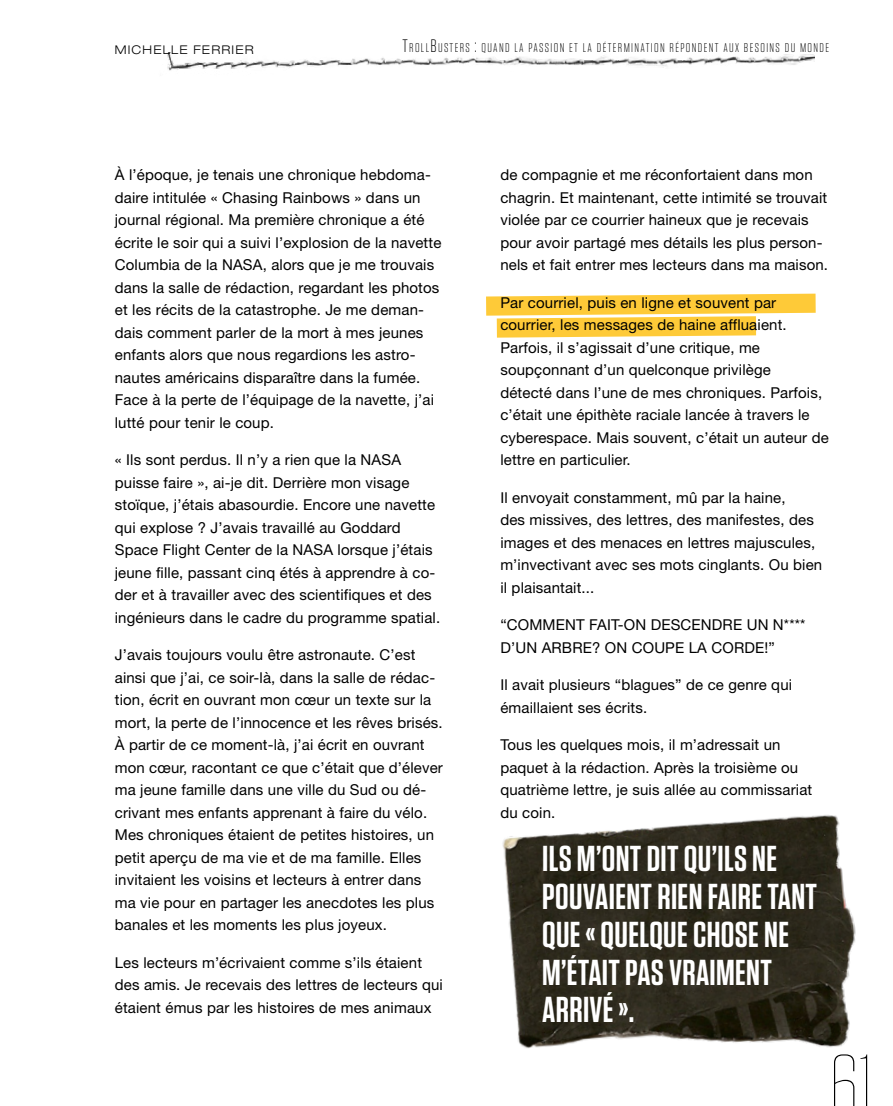
<style>
.page{position:relative;width:893px;height:1106px;background:#fff}
.page>*{position:absolute;margin:0;border:0;box-sizing:border-box;transform-origin:0 0}
.t1{font:100 84px "Tungsten";color:#000}
.t2{font:600 36px/37.8px "Tungsten";letter-spacing:.01em;color:#fff}
.t3{font:15px/22.5px "Helvetica Neue";letter-spacing:.01em;color:#000}
.t4{font:300 12.6px "Tungsten";letter-spacing:.105em;color:#000}
.t5{font:300 expanded 12px "Helvetica Neue";letter-spacing:.1em;color:#000}
.s1{font-size:18px}
</style>
<div class="page">
<img style="left:167px;top:52px;width:648px;height:19px">
<svg style="left:486px;top:294px;width:330px;height:44px"></svg>
<img style="left:502px;top:815px;width:354px;height:234px">
<p class="t5" style="left:115px;top:42px;width:140px">MICHELLE FERRIER</p>
<p class="t4" style="left:403px;top:42px;width:428px"><span class="s1">T</span>ROLL<span class="s1">B</span>USTERS <span class="s1">:</span> QUAND LA PASSION ET LA DÉTERMINATION RÉPONDENT AUX BESOINS DU MONDE</p>
<p class="t3" style="left:115px;top:163px;width:328px">À l’époque, je tenais une chronique hebdoma&shy;daire intitulée « Chasing Rainbows » dans un journal régional. Ma première chronique a été écrite le soir qui a suivi l’explosion de la navette Columbia de la NASA, alors que je me trouvais dans la salle de rédaction, regardant les photos et les récits de la catastrophe. Je me deman&shy;dais comment parler de la mort à mes jeunes enfants alors que nous regardions les astro&shy;nautes américains disparaître dans la fumée.<br>Face à la perte de l’équipage de la navette, j’ai lutté pour tenir le coup.</p>
<p class="t3" style="left:115px;top:448px;width:327px">« Ils sont perdus. Il n’y a rien que la NASA puisse faire », ai-je dit. Derrière mon visage stoïque, j’étais abasourdie. Encore une navette qui explose ? J’avais travaillé au Goddard Space Flight Center de la NASA lorsque j’étais jeune fille, passant cinq étés à apprendre à co&shy;der et à travailler avec des scientifiques et des ingénieurs dans le cadre du programme spatial.</p>
<p class="t3" style="left:115px;top:643px;width:330px">J’avais toujours voulu être astronaute. C’est ainsi que j’ai, ce soir-là, dans la salle de rédac&shy;tion, écrit en ouvrant mon cœur un texte sur la mort, la perte de l’innocence et les rêves brisés.<br>À partir de ce moment-là, j’ai écrit en ouvrant mon cœur, racontant ce que c’était que d’élever ma jeune famille dans une ville du Sud ou dé&shy;crivant mes enfants apprenant à faire du vélo.<br>Mes chroniques étaient de petites histoires, un petit aperçu de ma vie et de ma famille. Elles invitaient les voisins et lecteurs à entrer dans ma vie pour en partager les anecdotes les plus banales et les moments les plus joyeux.</p>
<p class="t3" style="left:115px;top:951px;width:330px">Les lecteurs m’écrivaient comme s’ils étaient des amis. Je recevais des lettres de lecteurs qui étaient émus par les histoires de mes animaux</p>
<p class="t3" style="left:500px;top:163px;width:329px">de compagnie et me réconfortaient dans mon chagrin. Et maintenant, cette intimité se trouvait violée par ce courrier haineux que je recevais pour avoir partagé mes détails les plus person&shy;nels et fait entrer mes lecteurs dans ma maison.</p>
<p class="t3" style="left:500px;top:291px;width:330px">Par courriel, puis en ligne et souvent par courrier, les messages de haine affluaient.<br>Parfois, il s’agissait d’une critique, me soupçonnant d’un quelconque privilège<br>détecté dans l’une de mes chroniques. Parfois, c’était une épithète raciale lancée à travers le cyberespace. Mais souvent, c’était un auteur de lettre en particulier.</p>
<p class="t3" style="left:500px;top:486px;width:323px">Il envoyait constamment, mû par la haine,<br>des missives, des lettres, des manifestes, des images et des menaces en lettres majuscules, m’invectivant avec ses mots cinglants. Ou bien il plaisantait...</p>
<p class="t3" style="left:500px;top:613px;width:307px">“COMMENT FAIT-ON DESCENDRE UN N****<br>D’UN ARBRE? ON COUPE LA CORDE!”</p>
<p class="t3" style="left:500px;top:673px;width:293px">Il avait plusieurs “blagues” de ce genre qui émaillaient ses écrits.</p>
<p class="t3" style="left:500px;top:733px;width:313px">Tous les quelques mois, il m’adressait un paquet à la rédaction. Après la troisième ou quatrième lettre, je suis allée au commissariat du coin.</p>
<h2 class="t2" style="left:542px;top:840px;width:276px">ILS M’ONT DIT QU’ILS NE<br>POUVAIENT RIEN FAIRE TANT<br>QUE «QUELQUE CHOSE NE<br>M’ÉTAIT PAS VRAIMENT<br>ARRIVÉ».</h2>
<h1 class="t1" style="left:829px;top:1042px;width:46px">61</h1>
</div>
